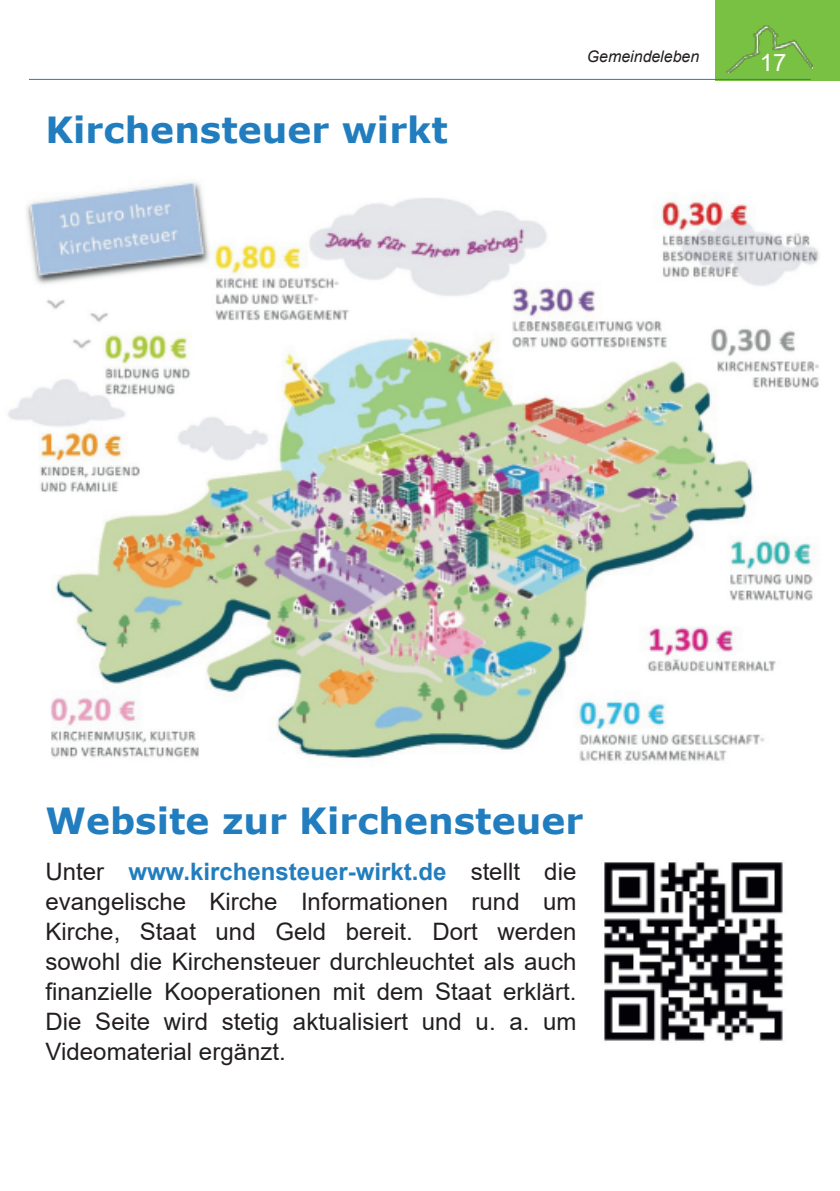
<style>
.page{position:relative;width:840px;height:1191px;background:#fff}
.page>*{position:absolute;margin:0;border:0;box-sizing:border-box;transform-origin:0 0}
.t1{font:700 36px "Verdana";color:#227dbf}
.t2{font:24px/30px "Arial";color:#231f20;text-align:justify}
.t3{font:24px "Arial";color:#fff}
.t4{font:italic 16px "Arial";letter-spacing:-.005em;color:#231f20}
.s1{font-weight:700;color:#227dbf}
</style>
<div class="page">
<div style="left:714px;top:0;width:125px;height:80px;background:#79c142"></div>
<hr style="left:29px;top:79px;width:781px;height:1px;background:#227dbf">
<img style="left:726px;top:26px;width:86px;height:46px">
<img style="left:8px;top:181px;width:811px;height:580px">
<img style="left:604px;top:862px;width:179px;height:179px">
<h1 class="t1" style="left:45px;top:106px;width:403px">Kirchensteuer wirkt</h1>
<p class="t4" style="left:586px;top:47px;width:114px">Gemeindeleben</p>
<p class="t3" style="left:759px;top:49px;width:28px">17</p>
<h1 class="t1" style="left:45px;top:798px;width:539px">Website zur Kirchensteuer</h1>
<p class="t2" style="left:45px;top:857px;width:532px">Unter <span class="s1">www.kirchensteuer-wirkt.de</span> stellt die evangelische Kirche Informationen rund um Kirche, Staat und Geld bereit. Dort werden sowohl die Kirchensteuer durchleuchtet als auch finanzielle Kooperationen mit dem Staat erklärt.<br>Die Seite wird stetig aktualisiert und u. a. um Videomaterial ergänzt.</p>
</div>
